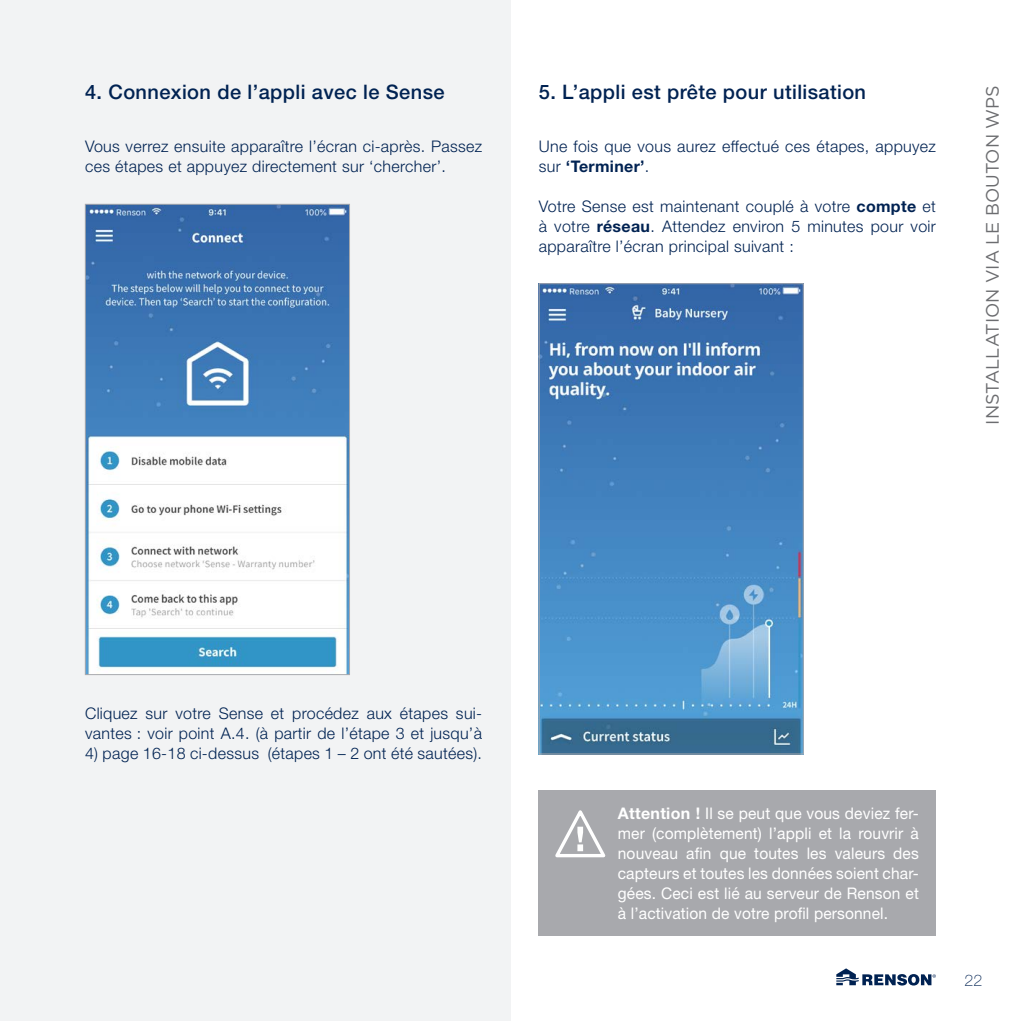
<style>
.page{position:relative;width:1021px;height:1021px;background:#fff}
.page>*{position:absolute;margin:0;border:0;box-sizing:border-box;transform-origin:0 0}
.T2{font:500 20px "Helvetica Neue LT Std";letter-spacing:.02em;color:#002252}
.t1{font:18px "Gotham";color:#6c6d70}
.body{font:300 16px/20px "Helvetica Neue LT Std";letter-spacing:.02em;color:#002252}
.body_negative{font:16px/20px "Helvetica Neue LT Std";letter-spacing:.01em;color:#fff;text-align:justify}
.t2{font:100 16px "Helvetica Neue LT Std";color:#002252}
.s1{font-weight:700}
</style>
<div class="page">
<div style="left:0;top:0;width:510px;height:1020px;background:#f2f3f4"></div>
<svg style="left:836px;top:968px;width:99px;height:17px"></svg>
<img style="left:87px;top:206px;width:261px;height:467px">
<div style="left:85px;top:204px;width:265px;height:471px;border:1px solid #a8a9ad"></div>
<img style="left:541px;top:285px;width:260px;height:467px">
<div style="left:539px;top:283px;width:264px;height:471px;border:1px solid #a8a9ad"></div>
<div style="left:539px;top:790px;width:396px;height:145px;background:#a8a9ad"></div>
<svg style="left:555px;top:810px;width:51px;height:48px"></svg>
<p class="T2" style="left:85px;top:80px;width:361px">4. Connexion de l’appli avec le Sense</p>
<p class="T2" style="left:539px;top:80px;width:329px">5. L’appli est prête pour utilisation</p>
<p class="body" style="left:85px;top:136px;width:398px">Vous verrez ensuite apparaître l’écran ci-après. Passez ces étapes et appuyez directement sur ‘chercher’.</p>
<p class="body" style="left:539px;top:136px;width:398px">Une fois que vous aurez effectué ces étapes, appuyez sur <span class="s1">‘Terminer’</span>.</p>
<p class="body" style="left:539px;top:196px;width:398px;text-align:justify">Votre Sense est maintenant couplé à votre <span class="s1">compte</span> et à votre <span class="s1">réseau</span>. Attendez environ 5 minutes pour voir apparaître l’écran principal suivant :</p>
<p class="t1" style="left:980px;top:424px;width:341px;rotate:-90deg">INSTALLATION VIA LE BOUTON WPS</p>
<p class="body" style="left:85px;top:703px;width:398px">Cliquez sur votre Sense et procédez aux étapes sui&shy;vantes : voir point A.4. (à partir de l’étape 3 et jusqu’à</p>
<p class="body" style="left:85px;top:743px;width:398px">4) page 16-18 ci-dessus (étapes 1 – 2 ont été sautées).</p>
<p class="body_negative" style="left:617px;top:803px;width:302px"><span class="s1">Attention !</span> Il se peut que vous deviez fer&shy;mer (complètement) l’appli et la rouvrir à nouveau afin que toutes les valeurs des capteurs et toutes les données soient char&shy;gées. Ceci est lié au serveur de Renson et à l’activation de votre profil personnel.</p>
<p class="t2" style="left:964px;top:970px;width:19px">22</p>
</div>
